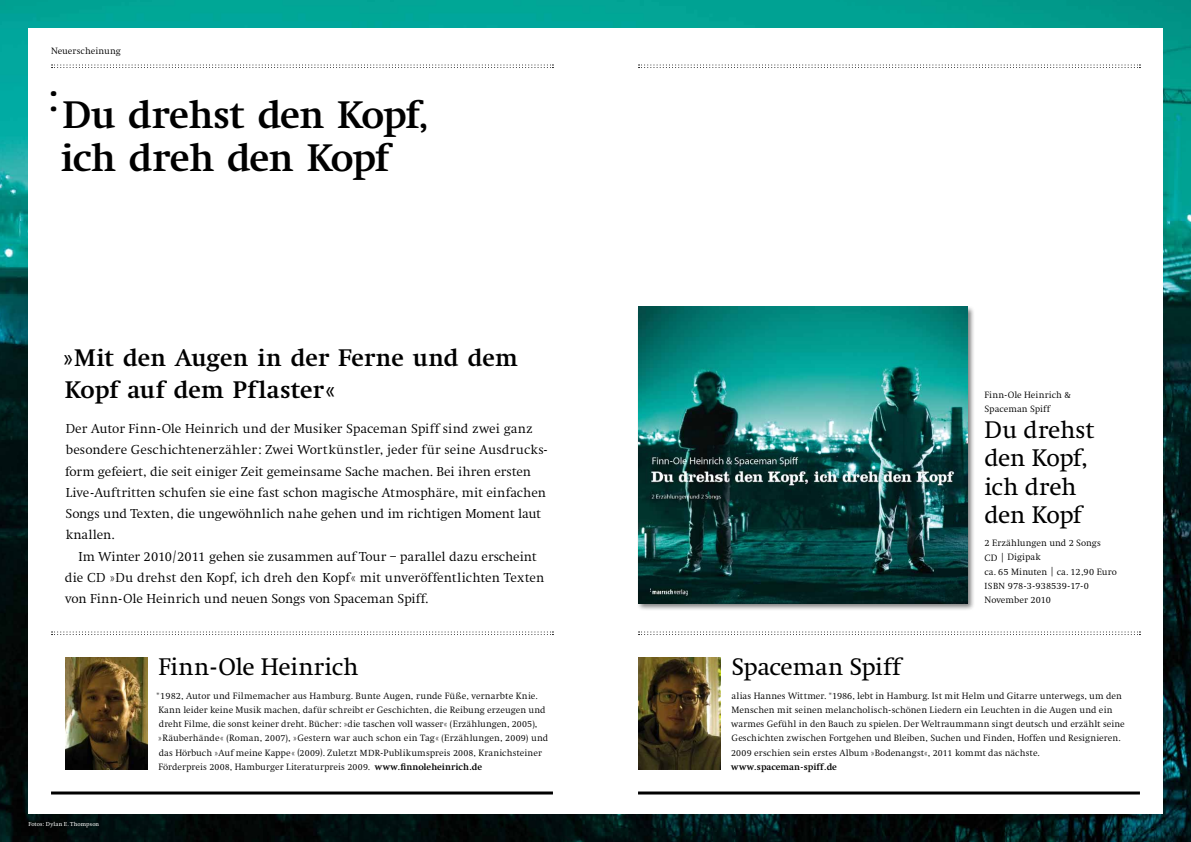
<style>
.page{position:relative;width:1191px;height:842px;background:#fff}
.page>*{position:absolute;margin:0;border:0;box-sizing:border-box;transform-origin:0 0}
.t1{font:700 40px/42.5px "Swift";letter-spacing:-.01em;color:#000}
.t2{font:25px/28.3px "Swift";letter-spacing:-.005em;color:#000}
.t3{font:700 25px/31.9px "Swift";letter-spacing:.015em;color:#000}
.t4{font:300 13.5px/21.3px "Swift";color:#000}
.t5{font:300 9.5px/14.2px "Swift";letter-spacing:.01em;color:#000}
.t6{font:6px "Swift";letter-spacing:.015em;color:#fff}
.s1{font-size:9.2px}
.s2{font-weight:700}
</style>
<div class="page">
<img style="left:0;top:0;width:1191px;height:842px">
<div style="left:28px;top:28px;width:1134px;height:786px;background:#fff"></div>
<hr style="left:51px;top:791px;width:502px;height:3px;background:#000">
<hr style="left:638px;top:791px;width:502px;height:3px;background:#000">
<svg style="left:638px;top:631px;width:502px;height:4px"></svg>
<svg style="left:52px;top:631px;width:501px;height:4px"></svg>
<svg style="left:52px;top:64px;width:501px;height:4px"></svg>
<svg style="left:638px;top:64px;width:502px;height:4px"></svg>
<img style="left:638px;top:658px;width:82px;height:112px">
<div style="left:636px;top:305px;width:338px;height:305px;background:#000;opacity:.5"></div>
<img style="left:638px;top:307px;width:329px;height:296px">
<img style="left:65px;top:658px;width:82px;height:112px">
<p class="t5" style="left:51px;top:44px;width:71px">Neuerscheinung</p>
<h1 class="t1" style="left:61px;top:97px;width:368px;text-indent:-13px">:Du drehst den Kopf, ich dreh den Kopf</h1>
<h2 class="t3" style="left:63px;top:343px;width:456px">»Mit den Augen in der Ferne und dem<br>Kopf auf dem Pflaster«</h2>
<p class="t4" style="left:65px;top:418px;width:483px">Der Autor Finn-Ole Heinrich und der Musiker Spaceman Spiff sind zwei ganz besondere Geschichtenerzähler: Zwei Wortkünstler, jeder für seine Ausdrucks&shy;form gefeiert, die seit einiger Zeit gemeinsame Sache machen. Bei ihren ersten Live-Auftritten schufen sie eine fast schon magische Atmosphäre, mit einfachen Songs und Texten, die ungewöhnlich nahe gehen und im richtigen Moment laut knallen.</p>
<h3 class="t4" style="left:65px;top:546px;width:481px;text-indent:14px">Im Winter 2010/2011 gehen sie zusammen auf Tour – parallel dazu erscheint die CD »Du drehst den Kopf, ich dreh den Kopf« mit unveröffentlichten Texten von Finn-Ole Heinrich und neuen Songs von Spaceman Spiff.</h3>
<h2 class="t2" style="left:158px;top:653px;width:201px">Finn-Ole Heinrich</h2>
<p class="t6" style="left:28px;top:821px;width:72px">Fotos: Dylan E. Thompson</p>
<p class="t5" style="left:157px;top:689px;width:393px">*1982, Autor und Filmemacher aus Hamburg. Bunte Augen, runde Füße, vernarbte Knie.<br>Kann leider keine Musik machen, dafür schreibt er Geschichten, die Reibung erzeugen und dreht Filme, die sonst keiner dreht. Bücher: »die taschen voll wasser« (Erzählungen, <span class="s1">2005</span>), »Räuberhände« (Roman, <span class="s1">2007</span>), »Gestern war auch schon ein Tag« (Erzählungen, <span class="s1">2009</span>) und das Hörbuch »Auf meine Kappe« (<span class="s1">2009</span>). Zuletzt <span class="s1">MDR</span>-Publikumspreis <span class="s1">2008</span>, Kranichsteiner Förderpreis <span class="s1">2008</span>, Hamburger Literaturpreis <span class="s1">2009</span>. <span class="s2">www.finnoleheinrich.de</span></p>
<h2 class="t2" style="left:731px;top:653px;width:171px">Spaceman Spiff</h2>
<p class="t5" style="left:984px;top:388px;width:88px">Finn-Ole Heinrich &amp;<br>Spaceman Spiff</p>
<h2 class="t2" style="left:984px;top:416px;width:111px">Du drehst den Kopf, ich dreh den Kopf</h2>
<p class="t5" style="left:984px;top:537px;width:118px;line-height:13.6px">2 Erzählungen und 2 Songs<br>CD | Digipak</p>
<p class="t5" style="left:984px;top:565px;width:134px">ca. 65 Minuten | ca. 12,90 Euro<br><span class="s1">ISBN</span> 978-3-938539-17-0<br>November 2010</p>
<p class="t5" style="left:731px;top:689px;width:395px">alias Hannes Wittmer. *1986, lebt in Hamburg. Ist mit Helm und Gitarre unterwegs, um den Menschen mit seinen melancholisch-schönen Liedern ein Leuchten in die Augen und ein warmes Gefühl in den Bauch zu spielen. Der Weltraummann singt deutsch und erzählt seine Geschichten zwischen Fortgehen und Bleiben, Suchen und Finden, Hoffen und Resignieren.<br><span class="s1">2009</span> erschien sein erstes Album »Bodenangst«, <span class="s1">2011</span> kommt das nächste. <span class="s2">www.spaceman-spiff.de</span></p>
</div>
